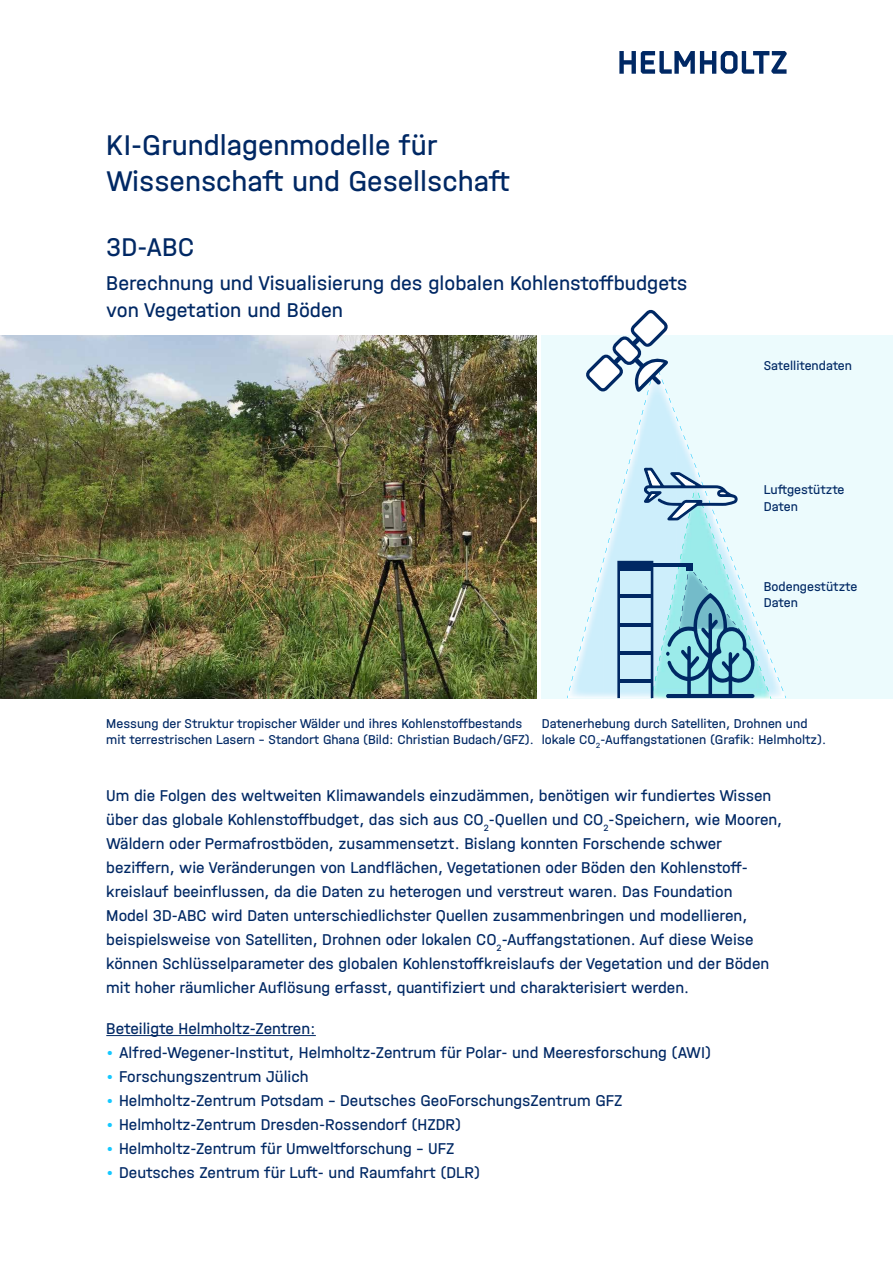
<style>
.page{position:relative;width:893px;height:1263px;background:#fff}
.page>*{position:absolute;margin:0;border:0;box-sizing:border-box;transform-origin:0 0}
.t1{font:30px/36px "Helmholtz Halvar Mittel";color:#002864}
.t2{font:27px "Helmholtz Halvar Mittel";color:#002864}
.t3{font:21px/27px "Helmholtz Halvar Mittel";color:#002864}
.t4{font:16.5px/24px "Helmholtz Halvar Mittel";color:#002864}
.t5{font:13.5px/16.2px "Helmholtz Halvar Mittel";color:#002864}
.s1{color:#14c8ff}
</style>
<div class="page">
<svg style="left:619px;top:51px;width:168px;height:23px"></svg>
<div style="left:542px;top:335px;width:351px;height:364px;background:#ecfbfd"></div>
<hr style="left:106px;top:1035px;width:210px;height:1px;background:#002864">
<img style="left:0;top:335px;width:537px;height:364px">
<svg style="left:567px;top:309px;width:219px;height:390px"></svg>
<h1 class="t1" style="left:106px;top:126px;width:405px">KI-Grundlagenmodelle für<br>Wissenschaft und Gesellschaft</h1>
<h2 class="t2" style="left:106px;top:231px;width:90px">3D-ABC</h2>
<p class="t3" style="left:106px;top:269px;width:583px">Berechnung und Visualisierung des globalen Kohlenstoffbudgets von Vegetation und Böden</p>
<p class="t5" style="left:764px;top:357px;width:90px">Satellitendaten</p>
<p class="t5" style="left:764px;top:482px;width:82px">Luftgestützte<br>Daten</p>
<p class="t5" style="left:764px;top:578px;width:95px">Bodengestützte<br>Daten</p>
<p class="t5" style="left:106px;top:715px;width:429px">Messung der Struktur tropischer Wälder und ihres Kohlenstoffbestands mit terrestrischen Lasern – Standort Ghana (Bild: Christian Budach/GFZ).</p>
<p class="t5" style="left:542px;top:715px;width:286px">Datenerhebung durch Satelliten, Drohnen und lokale CO<sub>2</sub>-Auffangstationen (Grafik: Helmholtz).</p>
<p class="t4" style="left:106px;top:783px;width:677px">Um die Folgen des weltweiten Klimawandels einzudämmen, benötigen wir fundiertes Wissen über das globale Kohlenstoffbudget, das sich aus CO<sub>2</sub>-Quellen und CO<sub>2</sub>-Speichern, wie Mooren, Wäldern oder Permafrostböden, zusammensetzt. Bislang konnten Forschende schwer beziffern, wie Veränderungen von Landflächen, Vegetationen oder Böden den Kohlenstoff&shy;kreislauf beeinflussen, da die Daten zu heterogen und verstreut waren. Das Foundation<br>Model 3D-ABC wird Daten unterschiedlichster Quellen zusammenbringen und modellieren, beispielsweise von Satelliten, Drohnen oder lokalen CO<sub>2</sub>-Auffangstationen. Auf diese Weise können Schlüsselparameter des globalen Kohlenstoffkreislaufs der Vegetation und der Böden mit hoher räumlicher Auflösung erfasst, quantifiziert und charakterisiert werden.</p>
<p class="t4" style="left:106px;top:1016px;width:211px">Beteiligte Helmholtz-Zentren:</p>
<p class="t4" style="left:106px;top:1040px;width:606px"><span class="s1">•</span> Alfred-Wegener-Institut, Helmholtz-Zentrum für Polar- und Meeresforschung (AWI)</p>
<p class="t4" style="left:106px;top:1064px;width:204px"><span class="s1">•</span> Forschungszentrum Jülich</p>
<p class="t4" style="left:106px;top:1088px;width:518px"><span class="s1">•</span> Helmholtz-Zentrum Potsdam – Deutsches GeoForschungsZentrum GFZ</p>
<p class="t4" style="left:106px;top:1112px;width:356px"><span class="s1">•</span> Helmholtz-Zentrum Dresden-Rossendorf (HZDR)</p>
<p class="t4" style="left:106px;top:1136px;width:350px"><span class="s1">•</span> Helmholtz-Zentrum für Umweltforschung – UFZ</p>
<p class="t4" style="left:106px;top:1160px;width:375px"><span class="s1">•</span> Deutsches Zentrum für Luft- und Raumfahrt (DLR)</p>
</div>
